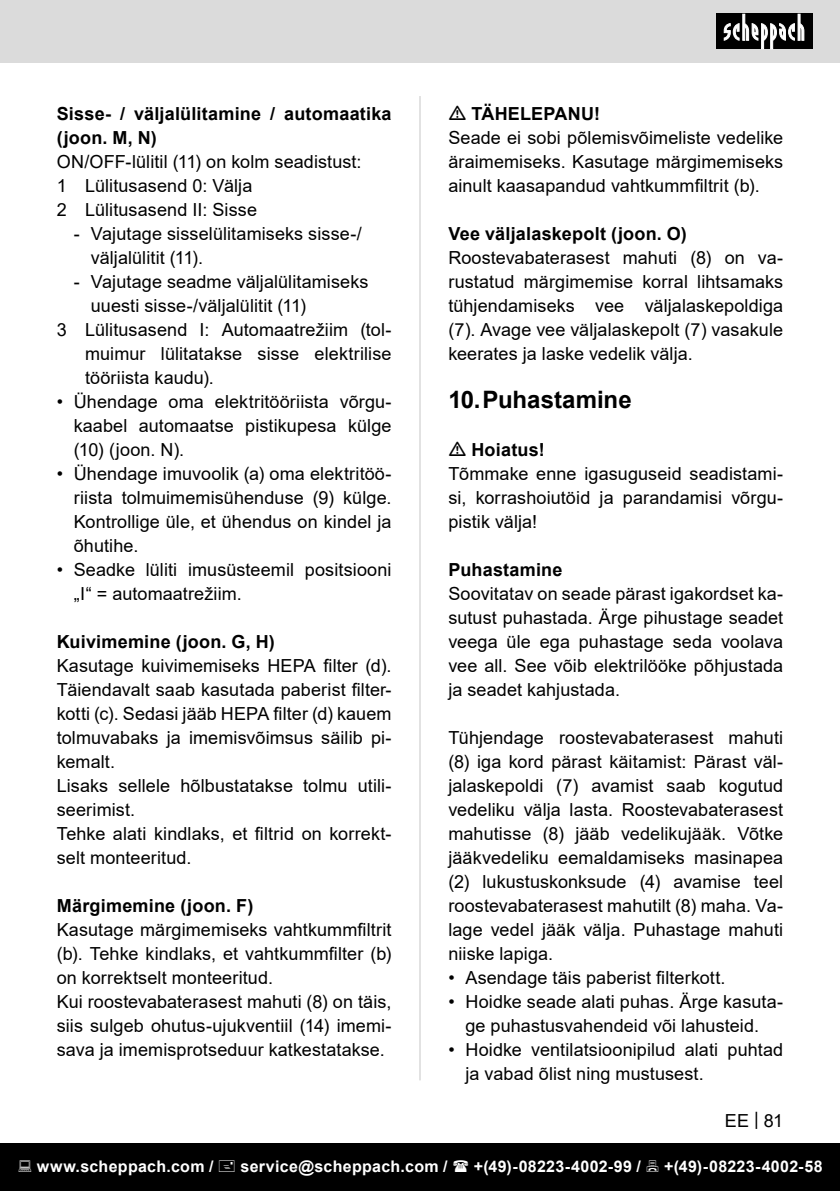
<style>
.page{position:relative;width:840px;height:1191px;background:#fff}
.page>*{position:absolute;margin:0;border:0;box-sizing:border-box;transform-origin:0 0}
.t1{font:700 24px "Arial";color:#000}
.t2{font:18px/24px "Arial";letter-spacing:.005em;color:#000;text-align:justify}
.Subheadline{font:700 18px/24px "Arial";letter-spacing:.01em;color:#000}
.t3{font:700 16px "Arial";letter-spacing:.02em;color:#fff}
</style>
<div class="page">
<div style="left:0;top:0;width:839px;height:63px;background:#dbdbdb"></div>
<div style="left:0;top:1143px;width:839px;height:48px;background:#000"></div>
<div style="left:716px;top:14px;width:96px;height:35px;background:#000"></div>
<svg style="left:723px;top:14px;width:81px;height:35px"></svg>
<hr style="left:419px;top:96px;width:1px;height:984px;background:#c7c7c7">
<p class="Subheadline" style="left:57px;top:102px;width:336px">Sisse- / väljalülitamine / automaatika (joon. M, N)</p>
<p class="t2" style="left:57px;top:150px;width:306px">ON/OFF-lülitil (11) on kolm seadistust:</p>
<p class="t2" style="left:57px;top:174px;width:197px">1 Lülitusasend 0: Välja</p>
<p class="t2" style="left:57px;top:198px;width:202px">2 Lülitusasend II: Sisse</p>
<p class="t2" style="left:91px;top:222px;width:272px;text-indent:-17px">- Vajutage sisselülitamiseks sisse-/ väljalülitit (11).</p>
<p class="t2" style="left:91px;top:270px;width:279px;text-indent:-17px">- Vajutage seadme väljalülitamiseks uuesti sisse-/väljalülitit (11)</p>
<p class="t2" style="left:85px;top:318px;width:308px;text-indent:-28px">3 Lülitusasend I: Automaatrežiim (tol&shy;muimur lülitatakse sisse elektrilise tööriista kaudu).</p>
<p class="t2" style="left:74px;top:390px;width:319px;text-indent:-17px">• Ühendage oma elektritööriista võrgu&shy;kaabel automaatse pistikupesa külge (10) (joon. N).</p>
<p class="t2" style="left:74px;top:462px;width:319px;text-indent:-17px">• Ühendage imuvoolik (a) oma elektritöö&shy;riista tolmuimemisühenduse (9) külge.<br>Kontrollige üle, et ühendus on kindel ja õhutihe.</p>
<p class="t2" style="left:74px;top:558px;width:319px;text-indent:-17px">• Seadke lüliti imusüsteemil positsiooni „I“ = automaatrežiim.</p>
<p class="Subheadline" style="left:57px;top:630px;width:219px">Kuivimemine (joon. G, H)</p>
<p class="t2" style="left:57px;top:654px;width:336px">Kasutage kuivimemiseks HEPA filter (d).<br>Täiendavalt saab kasutada paberist filter&shy;kotti (c). Sedasi jääb HEPA filter (d) kauem tolmuvabaks ja imemisvõimsus säilib pi&shy;kemalt.</p>
<p class="t2" style="left:57px;top:774px;width:336px">Lisaks sellele hõlbustatakse tolmu utili&shy;seerimist.</p>
<p class="t2" style="left:57px;top:822px;width:336px">Tehke alati kindlaks, et filtrid on korrekt&shy;selt monteeritud.</p>
<p class="Subheadline" style="left:57px;top:894px;width:198px">Märgimemine (joon. F)</p>
<p class="t2" style="left:57px;top:918px;width:336px">Kasutage märgimemiseks vahtkummfiltrit (b). Tehke kindlaks, et vahtkummfilter (b) on korrektselt monteeritud.</p>
<p class="t2" style="left:57px;top:990px;width:336px">Kui roostevabaterasest mahuti (8) on täis, siis sulgeb ohutus-ujukventiil (14) imemi&shy;sava ja imemisprotseduur katkestatakse.</p>
<p class="Subheadline" style="left:471px;top:102px;width:130px">TÄHELEPANU!</p>
<p class="t2" style="left:448px;top:126px;width:336px">Seade ei sobi põlemisvõimeliste vedelike äraimemiseks. Kasutage märgimemiseks ainult kaasapandud vahtkummfiltrit (b).</p>
<p class="Subheadline" style="left:448px;top:222px;width:240px">Vee väljalaskepolt (joon. O)</p>
<p class="t2" style="left:448px;top:246px;width:336px">Roostevabaterasest mahuti (8) on va&shy;rustatud märgimemise korral lihtsamaks tühjendamiseks vee väljalaskepoldiga (7). Avage vee väljalaskepolt (7) vasakule keerates ja laske vedelik välja.</p>
<p class="t1" style="left:448px;top:383px;width:185px">10.Puhastamine</p>
<p class="Subheadline" style="left:471px;top:438px;width:75px">Hoiatus!</p>
<p class="t2" style="left:448px;top:462px;width:336px">Tõmmake enne igasuguseid seadistami&shy;si, korrashoiutöid ja parandamisi võrgu&shy;pistik välja!</p>
<p class="Subheadline" style="left:448px;top:558px;width:116px">Puhastamine</p>
<p class="t2" style="left:448px;top:582px;width:336px">Soovitatav on seade pärast igakordset ka&shy;sutust puhastada. Ärge pihustage seadet veega üle ega puhastage seda voolava vee all. See võib elektrilööke põhjustada ja seadet kahjustada.</p>
<p class="t2" style="left:448px;top:726px;width:336px">Tühjendage roostevabaterasest mahuti (8) iga kord pärast käitamist: Pärast väl&shy;jalaskepoldi (7) avamist saab kogutud vedeliku välja lasta. Roostevabaterasest mahutisse (8) jääb vedelikujääk. Võtke jääkvedeliku eemaldamiseks masinapea (2) lukustuskonksude (4) avamise teel roostevabaterasest mahutilt (8) maha. Va&shy;lage vedel jääk välja. Puhastage mahuti niiske lapiga.</p>
<p class="t2" style="left:448px;top:966px;width:278px">• Asendage täis paberist filterkott.</p>
<p class="t2" style="left:448px;top:990px;width:336px;text-align:center">• Hoidke seade alati puhas. Ärge kasuta&shy;ge puhastusvahendeid või lahusteid.</p>
<p class="t2" style="left:465px;top:1038px;width:319px;text-indent:-17px">• Hoidke ventilatsioonipilud alati puhtad ja vabad õlist ning mustusest.</p>
<p class="t2" style="left:724px;top:1108px;width:60px">EE | 81</p>
<p class="t3" style="left:37px;top:1154px;width:178px">www.scheppach.com /</p>
<p class="t3" style="left:240px;top:1154px;width:208px">service@scheppach.com /</p>
<p class="t3" style="left:473px;top:1154px;width:168px">+(49)-08223-4002-99 /</p>
<p class="t3" style="left:664px;top:1154px;width:160px">+(49)-08223-4002-58</p>
</div>
